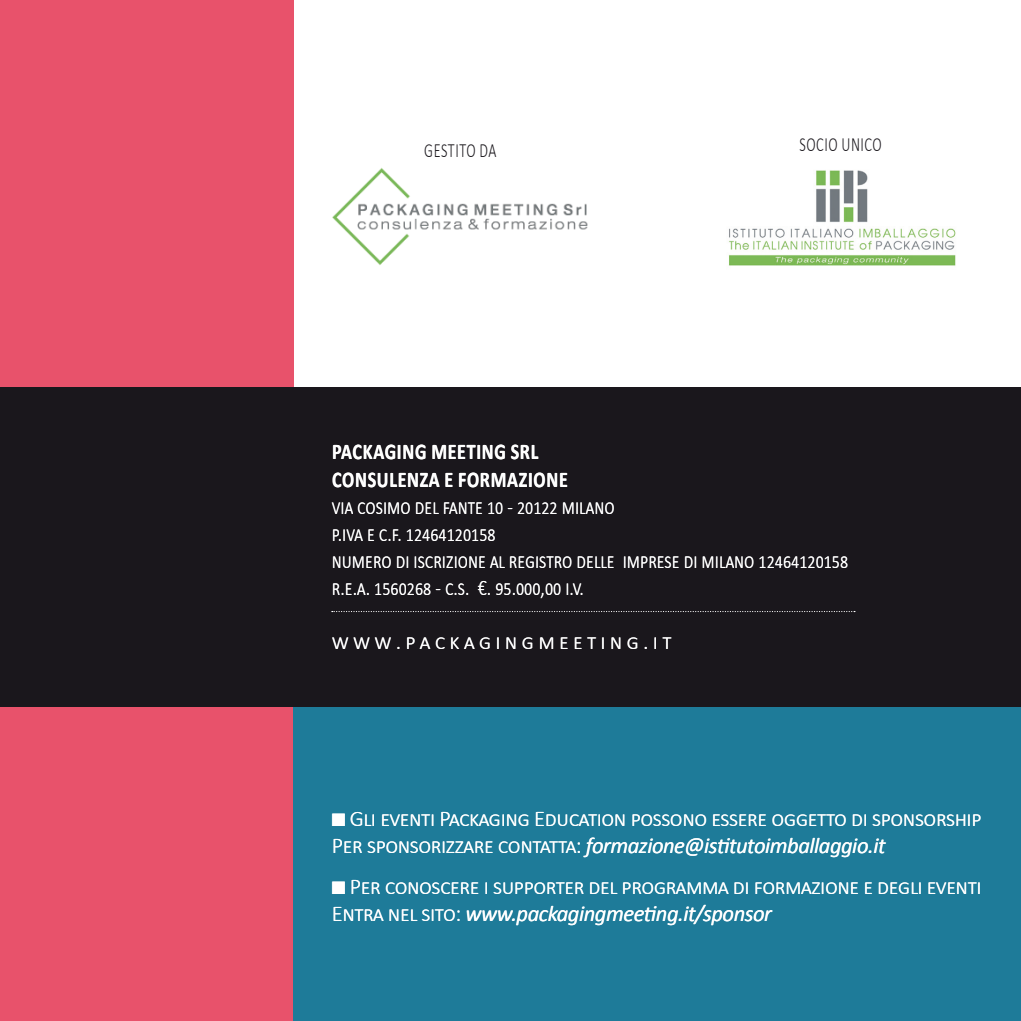
<style>
.page{position:relative;width:1021px;height:1021px;background:#fff}
.page>*{position:absolute;margin:0;border:0;box-sizing:border-box;transform-origin:0 0}
.t1{font:300 22.5px/27px "Calibri";letter-spacing:-.02em;color:#fff}
.t2{font:300 22.5px/27px "Calibri";color:#fff;scale:.8 1}
.t3{font:700 22.5px/27px "Calibri";letter-spacing:.04em;color:#fff;scale:.8 1}
.t4{font:300 20.25px "Calibri";letter-spacing:.04em;color:#1a171c;scale:.7 1}
.s1{font-weight:400;font-style:italic}
</style>
<div class="page">
<div style="left:0;top:0;width:293px;height:1020px;background:#e8526b"></div>
<div style="left:293px;top:602px;width:727px;height:418px;background:#1e7b99"></div>
<img style="left:332px;top:167px;width:256px;height:98px">
<img style="left:729px;top:170px;width:227px;height:96px">
<div style="left:0;top:387px;width:1020px;height:319px;background:#1a171c"></div>
<svg style="left:332px;top:611px;width:523px;height:1px"></svg>
<p class="t4" style="left:424px;top:138px;width:105px">GESTITO DA</p>
<p class="t4" style="left:799px;top:132px;width:119px">SOCIO UNICO</p>
<p class="t3" style="left:332px;top:438px;width:296px">PACKAGING MEETING SRL<br>CONSULENZA E FORMAZIONE</p>
<p class="t2" style="left:332px;top:491px;width:647px">via cosimo del fante 10 - 20122 milano<br>p.iva e c.f. 12464120158<br>numero di iscrizione al registro delle imprese di milano 12464120158 r.e.a. 1560268 - c.s. €. 95.000,00 i.v.</p>
<p class="t1" style="left:332px;top:626px;width:341px">w w w . p a c k a g i n g m e e t i n g . i t</p>
<p class="t1" style="left:332px;top:804px;width:651px">■ Gli eventi Packaging Education possono essere oggetto di sponsorship<br>Per sponsorizzare contatta: <span class="s1">formazione@istitutoimballaggio.it</span></p>
<p class="t1" style="left:332px;top:871px;width:651px">■ Per conoscere i supporter del programma di formazione e degli eventi<br>Entra nel sito: <span class="s1">www.packagingmeeting.it/sponsor</span></p>
</div>
